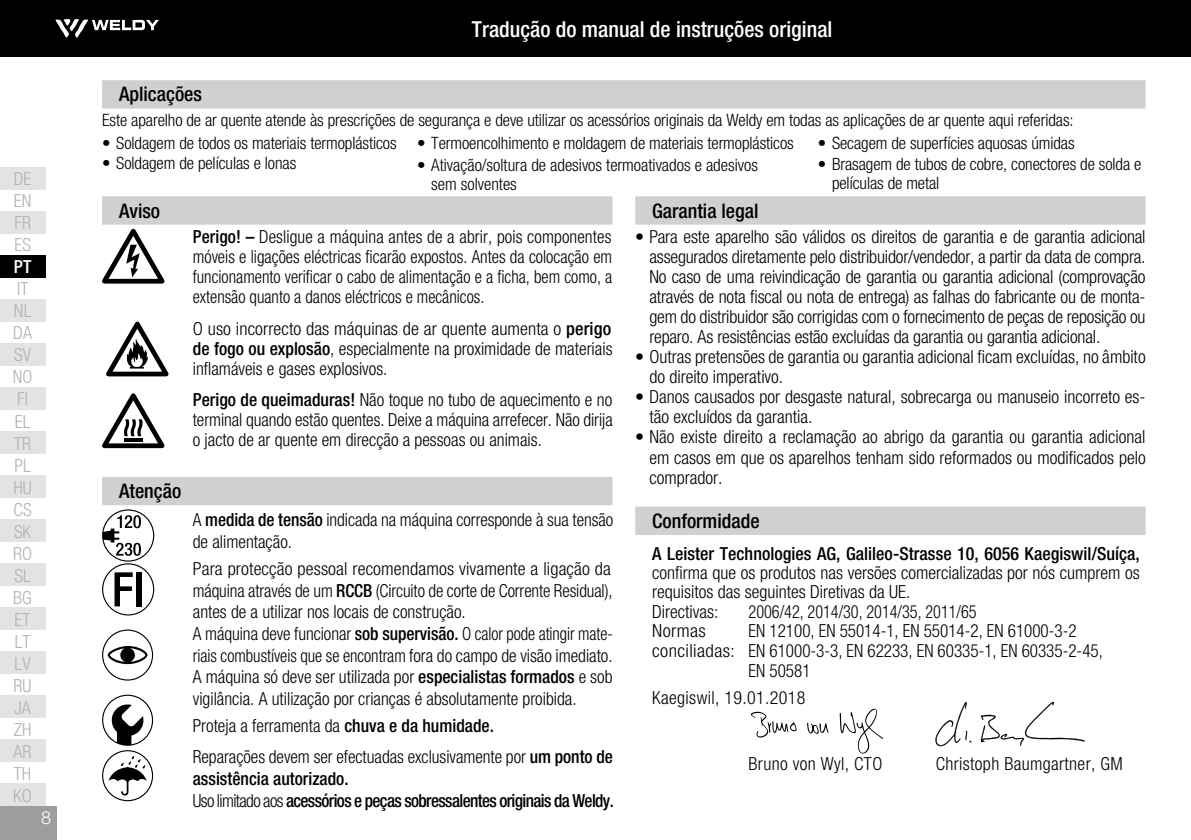
<style>
.page{position:relative;width:1191px;height:840px;background:#fff}
.page>*{position:absolute;margin:0;border:0;box-sizing:border-box;transform-origin:0 0}
.t1{font:500 condensed 22px "Helvetica Neue LTW1 G";color:#fff}
.t2{font:500 condensed 20px "Helvetica Neue LTW1 G";color:#000}
.t3{font:300 condensed 18px/20px "Helvetica Neue LTW1 G";color:#000}
.t4{font:500 condensed 18px/21.6px "Helvetica Neue LTW1 G";letter-spacing:-.035em;color:#000}
.t5{font:500 condensed 18px "Helvetica Neue LTW1 G";color:#000}
.t6{font:300 condensed 18px "Helvetica Neue LTW1 G";color:#000;scale:1.05 1}
.t7{font:300 condensed 18px "Helvetica Neue LTW1 G";letter-spacing:.02em;color:#000}
.t8{font:300 condensed 18px/22px "Helvetica Neue LTW1 G";color:#b3b2b2;text-align:justify}
.t9{font:300 condensed 18px "Helvetica Neue LTW1 G";color:#000;scale:.95 1}
.t10{font:300 condensed 18px "Helvetica Neue LTW1 G";color:#000;scale:.9 1}
.t11{font:500 condensed 18px "Helvetica Neue LTW1 G";color:#fff}
.t12{font:300 18px "Helvetica Neue LTW1 G";color:#fff}
.t13{font:300 condensed 17px/19px "Helvetica Neue LTW1 G";letter-spacing:-.005em;color:#000}
.s1{font-weight:500}
.s2{font-weight:300}
</style>
<div class="page">
<div style="left:0;top:0;width:1191px;height:57px;background:#000"></div>
<div style="left:0;top:805px;width:57px;height:34px;background:#9d9d9c"></div>
<svg style="left:55px;top:19px;width:104px;height:19px"></svg>
<div style="left:0;top:167px;width:45px;height:22px;background:#e3e3e3"></div>
<div style="left:0;top:211px;width:45px;height:22px;background:#e3e3e3"></div>
<div style="left:0;top:299px;width:45px;height:22px;background:#e3e3e3"></div>
<div style="left:0;top:343px;width:45px;height:22px;background:#e3e3e3"></div>
<div style="left:0;top:387px;width:45px;height:22px;background:#e3e3e3"></div>
<div style="left:0;top:431px;width:45px;height:22px;background:#e3e3e3"></div>
<div style="left:0;top:475px;width:45px;height:22px;background:#e3e3e3"></div>
<div style="left:0;top:519px;width:45px;height:22px;background:#e3e3e3"></div>
<div style="left:0;top:563px;width:45px;height:22px;background:#e3e3e3"></div>
<div style="left:0;top:607px;width:45px;height:22px;background:#e3e3e3"></div>
<div style="left:0;top:651px;width:45px;height:22px;background:#e3e3e3"></div>
<div style="left:0;top:695px;width:45px;height:22px;background:#e3e3e3"></div>
<div style="left:0;top:739px;width:45px;height:22px;background:#e3e3e3"></div>
<div style="left:0;top:783px;width:45px;height:22px;background:#e3e3e3"></div>
<div style="left:102px;top:80px;width:1043px;height:28px;background:#d0d0d0"></div>
<div style="left:0;top:255px;width:45px;height:22px;background:#000"></div>
<div style="left:102px;top:196px;width:510px;height:28px;background:#d0d0d0"></div>
<div style="left:102px;top:476px;width:510px;height:29px;background:#d0d0d0"></div>
<svg style="left:102px;top:229px;width:63px;height:54px"></svg>
<svg style="left:106px;top:321px;width:63px;height:55px"></svg>
<svg style="left:102px;top:393px;width:63px;height:55px"></svg>
<svg style="left:102px;top:509px;width:52px;height:106px"></svg>
<div style="left:136px;top:572px;width:6px;height:34px;background:#000"></div>
<svg style="left:102px;top:629px;width:51px;height:51px"></svg>
<div style="left:635px;top:196px;width:510px;height:28px;background:#d0d0d0"></div>
<div style="left:635px;top:506px;width:510px;height:28px;background:#d0d0d0"></div>
<svg style="left:750px;top:711px;width:47px;height:26px"></svg>
<svg style="left:839px;top:708px;width:44px;height:45px"></svg>
<svg style="left:807px;top:722px;width:21px;height:11px"></svg>
<svg style="left:102px;top:694px;width:52px;height:106px"></svg>
<svg style="left:935px;top:702px;width:36px;height:44px"></svg>
<svg style="left:980px;top:702px;width:105px;height:43px"></svg>
<p class="t8" style="left:14px;top:168px;width:19px">DE EN FR ES</p>
<p class="t11" style="left:14px;top:256px;width:19px">PT</p>
<p class="t8" style="left:13px;top:278px;width:21px;text-align:left">IT<br>NL<br>DA<br>SV<br>NO<br>FI<br>EL<br>TR<br>PL<br>HU<br>CS<br>SK<br>RO<br>SL<br>BG<br>ET<br>LT<br>LV<br>RU<br>JA<br>ZH<br>AR<br>TH<br>KO</p>
<p class="t12" style="left:41px;top:806px;width:12px">8</p>
<p class="t1" style="left:472px;top:16px;width:362px">Tradução do manual de instruções original</p>
<p class="t2" style="left:119px;top:82px;width:84px">Aplicações</p>
<p class="t13" style="left:102px;top:111px;width:973px">Este aparelho de ar quente atende às prescrições de segurança e deve utilizar os acessórios originais da Weldy em todas as aplicações de ar quente aqui referidas:</p>
<p class="t13" style="left:102px;top:134px;width:693px">• Soldagem de todos os materiais termoplásticos • Termoencolhimento e moldagem de materiais termoplásticos</p>
<p class="t13" style="left:818px;top:134px;width:258px">• Secagem de superfícies aquosas úmidas</p>
<p class="t13" style="left:102px;top:154px;width:196px">• Soldagem de películas e lonas</p>
<p class="t13" style="left:431px;top:156px;width:328px;text-indent:-14px">• Ativação/soltura de adesivos termoativados e adesivos sem solventes</p>
<p class="t13" style="left:832px;top:154px;width:311px;text-indent:-14px">• Brasagem de tubos de cobre, conectores de solda e películas de metal</p>
<p class="t2" style="left:119px;top:198px;width:43px">Aviso</p>
<p class="t3" style="left:193px;top:227px;width:421px;text-align:justify"><span class="s1">Perigo! –</span> Desligue a máquina antes de a abrir, pois componentes móveis e ligações eléctricas ficarão expostos. Antes da colocação em funcionamento verificar o cabo de alimentação e a ficha, bem como, a extensão quanto a danos eléctricos e mecânicos.</p>
<p class="t3" style="left:193px;top:318px;width:421px;text-align:justify">O uso incorrecto das máquinas de ar quente aumenta o <span class="s1">perigo de fogo ou explosão</span>, especialmente na proximidade de materiais inflamáveis e gases explosivos.</p>
<p class="t3" style="left:193px;top:389px;width:421px;text-align:justify"><span class="s1">Perigo de queimaduras!</span> Não toque no tubo de aquecimento e no terminal quando estão quentes. Deixe a máquina arrefecer. Não dirija o jacto de ar quente em direcção a pessoas ou animais.</p>
<p class="t2" style="left:119px;top:478px;width:64px">Atenção</p>
<p class="t3" style="left:193px;top:508px;width:422px;line-height:22px">A <span class="s1">medida de tensão</span> indicada na máquina corresponde à sua tensão de alimentação.</p>
<p class="t3" style="left:193px;top:558px;width:422px;line-height:21.6px">Para protecção pessoal recomendamos vivamente a ligação da máquina através de um <span class="s1">RCCB</span> (Circuito de corte de Corrente Residual), antes de a utilizar nos locais de construção.<br>A máquina deve funcionar <span class="s1">sob supervisão.</span> O calor pode atingir mate&shy;riais combustíveis que se encontram fora do campo de visão imediato.<br>A máquina só deve ser utilizada por <span class="s1">especialistas formados</span> e sob vigilância. A utilização por crianças é absolutamente proibida.</p>
<p class="t3" style="left:193px;top:710px;width:421px;line-height:31.2px">Proteja a ferramenta da <span class="s1">chuva e da humidade.<br></span>Reparações devem ser efectuadas exclusivamente por <span class="s1">um ponto de</span></p>
<p class="t4" style="left:193px;top:767px;width:422px">assistência autorizado.<br><span class="s2">Uso limitado aos</span> acessórios e peças sobressalentes originais da Weldy.</p>
<p class="t2" style="left:652px;top:198px;width:108px">Garantia legal</p>
<p class="t3" style="left:649px;top:227px;width:498px;text-align:justify;text-indent:-14px">• Para este aparelho são válidos os direitos de garantia e de garantia adicional assegurados diretamente pelo distribuidor/vendedor, a partir da data de compra.<br>No caso de uma reivindicação de garantia ou garantia adicional (comprovação através de nota fiscal ou nota de entrega) as falhas do fabricante ou de monta&shy;gem do distribuidor são corrigidas com o fornecimento de peças de reposição ou reparo. As resistências estão excluídas da garantia ou garantia adicional.</p>
<p class="t3" style="left:649px;top:347px;width:498px;text-indent:-14px">• Outras pretensões de garantia ou garantia adicional ficam excluídas, no âmbito do direito imperativo.</p>
<p class="t3" style="left:649px;top:387px;width:498px;text-indent:-14px">• Danos causados por desgaste natural, sobrecarga ou manuseio incorreto es&shy;tão excluídos da garantia.</p>
<p class="t3" style="left:649px;top:427px;width:498px;text-align:justify;text-indent:-14px">• Não existe direito a reclamação ao abrigo da garantia ou garantia adicional em casos em que os aparelhos tenham sido reformados ou modificados pelo comprador.</p>
<p class="t2" style="left:652px;top:508px;width:109px">Conformidade</p>
<p class="t5" style="left:652px;top:542px;width:489px">A Leister Technologies AG, Galileo-Strasse 10, 6056 Kaegiswil/Suíça,</p>
<p class="t3" style="left:652px;top:563px;width:489px">confirma que os produtos nas versões comercializadas por nós cumprem os requisitos das seguintes Diretivas da UE.<br>Directivas:</p>
<p class="t10" style="left:748px;top:601px;width:255px">2006/42, 2014/30, 2014/35, 2011/65</p>
<p class="t6" style="left:652px;top:620px;width:53px">Normas</p>
<p class="t9" style="left:748px;top:620px;width:347px">EN 12100, EN 55014-1, EN 55014-2, EN 61000-3-2</p>
<p class="t6" style="left:652px;top:640px;width:431px">conciliadas: EN 61000-3-3, EN 62233, EN 60335-1, EN 60335-2-45,</p>
<p class="t9" style="left:748px;top:660px;width:67px">EN 50581</p>
<p class="t7" style="left:652px;top:686px;width:155px">Kaegiswil, 19.01.2018</p>
<p class="t7" style="left:748px;top:753px;width:135px">Bruno von Wyl, CTO</p>
<p class="t7" style="left:935px;top:753px;width:188px">Christoph Baumgartner, GM</p>
</div>
